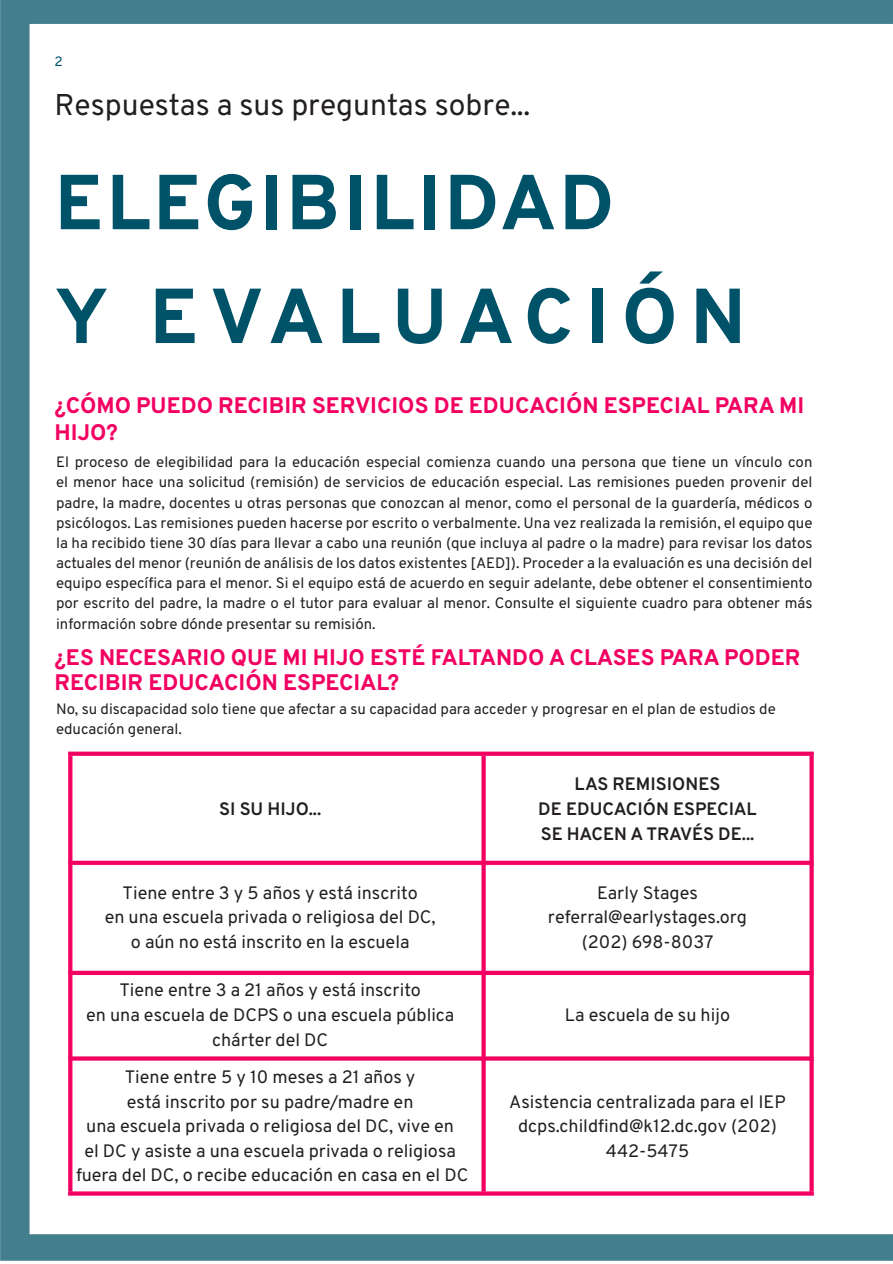
<style>
.page{position:relative;width:893px;height:1264px;background:#fff}
.page>*{position:absolute;margin:0;border:0;box-sizing:border-box;transform-origin:0 0}
.t1{font:800 77.7px/113.7px "Overpass";letter-spacing:.045em;color:#005269}
.t2{font:30px "Overpass";color:#231f20}
.t3{font:800 22.5px/27px "Overpass";color:#f20061}
.t4{font:18px/24.5px "Overpass";color:#231f20;text-align:center}
.t5{font:700 18px/24.9px "Overpass";color:#231f20;text-align:center}
.t6{font:15px/20.2px "Overpass";color:#231f20;text-align:justify}
.t7{font:13.5px "Overpass";color:#005269}
</style>
<div class="page">
<img style="left:1px;top:0;width:891px;height:1260px">
<p class="t7" style="left:55px;top:53px;width:10px">2</p>
<h2 class="t2" style="left:55px;top:87px;width:477px">Respuestas a sus preguntas sobre...</h2>
<h1 class="t1" style="left:55px;top:146px;width:692px">ELEGIBILIDAD<br>Y EVALUACIÓN</h1>
<h3 class="t3" style="left:55px;top:392px;width:750px">¿CÓMO PUEDO RECIBIR SERVICIOS DE EDUCACIÓN ESPECIAL PARA MI<br>HIJO?</h3>
<p class="t6" style="left:56px;top:452px;width:757px">El proceso de elegibilidad para la educación especial comienza cuando una persona que tiene un vínculo con el menor hace una solicitud (remisión) de servicios de educación especial. Las remisiones pueden provenir del padre, la madre, docentes u otras personas que conozcan al menor, como el personal de la guardería, médicos o psicólogos. Las remisiones pueden hacerse por escrito o verbalmente. Una vez realizada la remisión, el equipo que la ha recibido tiene 30 días para llevar a cabo una reunión (que incluya al padre o la madre) para revisar los datos actuales del menor (reunión de análisis de los datos existentes [AED]). Proceder a la evaluación es una decisión del equipo específica para el menor. Si el equipo está de acuerdo en seguir adelante, debe obtener el consentimiento por escrito del padre, la madre o el tutor para evaluar al menor. Consulte el siguiente cuadro para obtener más información sobre dónde presentar su remisión.</p>
<h3 class="t3" style="left:55px;top:645px;width:747px;line-height:24.9px">¿ES NECESARIO QUE MI HIJO ESTÉ FALTANDO A CLASES PARA PODER<br>RECIBIR EDUCACIÓN ESPECIAL?</h3>
<p class="t6" style="left:56px;top:699px;width:720px">No, su discapacidad solo tiene que afectar a su capacidad para acceder y progresar en el plan de estudios de educación general.</p>
<p class="t5" style="left:219px;top:796px;width:103px">SI SU HIJO...</p>
<p class="t5" style="left:538px;top:771px;width:220px">LAS REMISIONES<br>DE EDUCACIÓN ESPECIAL<br>SE HACEN A TRAVÉS DE...</p>
<p class="t4" style="left:105px;top:880px;width:332px">Tiene entre 3 y 5 años y está inscrito<br>en una escuela privada o religiosa del DC, o aún no está inscrito en la escuela</p>
<p class="t4" style="left:547px;top:880px;width:200px">Early Stages referral@earlystages.org (202) 698-8037</p>
<p class="t4" style="left:86px;top:977px;width:369px;line-height:24.9px">Tiene entre 3 a 21 años y está inscrito<br>en una escuela de DCPS o una escuela pública chárter del DC</p>
<p class="t4" style="left:564px;top:1003px;width:167px">La escuela de su hijo</p>
<p class="t4" style="left:76px;top:1064px;width:393px">Tiene entre 5 y 10 meses a 21 años y<br>está inscrito por su padre/madre en<br>una escuela privada o religiosa del DC, vive en<br>el DC y asiste a una escuela privada o religiosa fuera del DC, o recibe educación en casa en el DC</p>
<p class="t4" style="left:509px;top:1089px;width:278px">Asistencia centralizada para el IEP dcps.childfind@k12.dc.gov (202)<br>442-5475</p>
</div>
